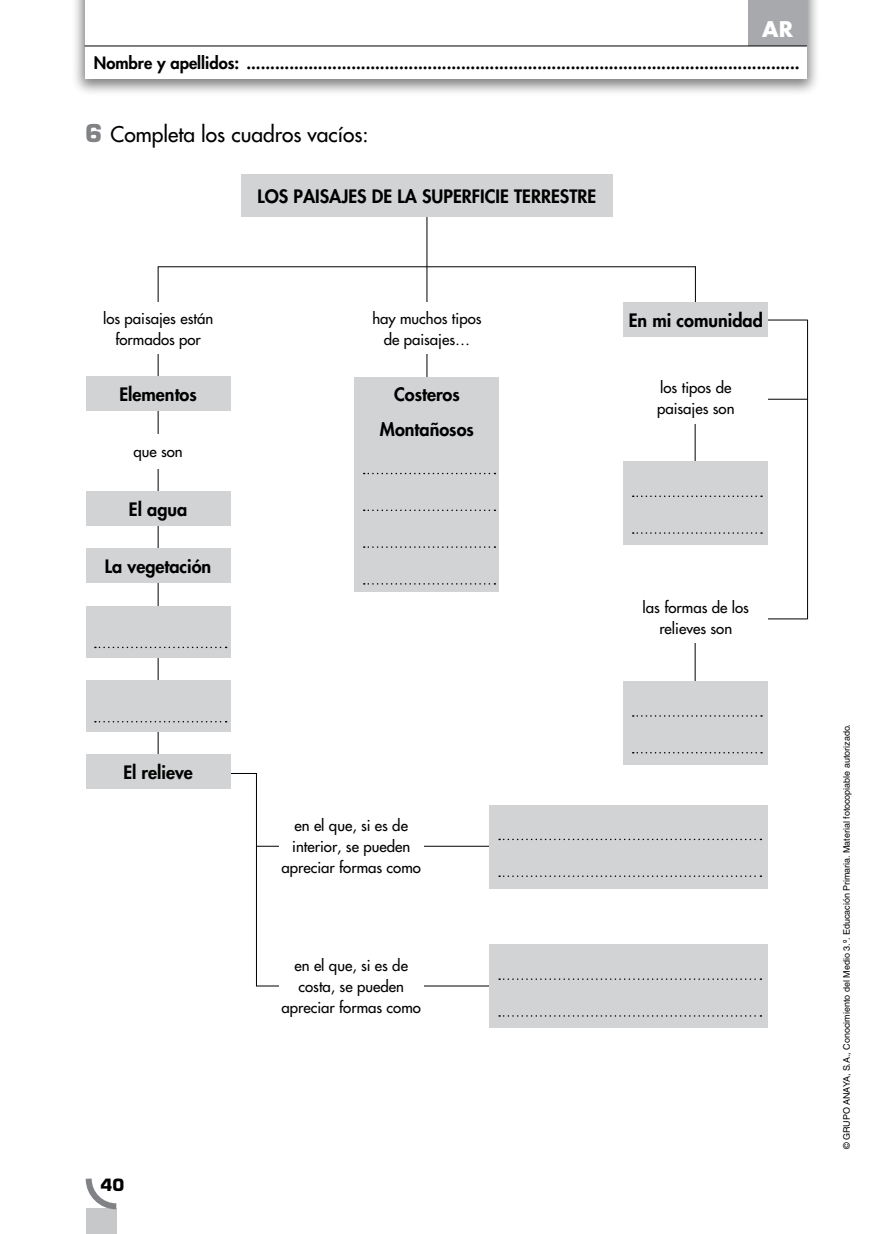
<style>
.page{position:relative;width:893px;height:1234px;background:#fff}
.page>*{position:absolute;margin:0;border:0;box-sizing:border-box;transform-origin:0 0}
.texto_general{font:500 21px "Futura Std";color:#000}
.t1{font:700 21px "Futura Std";color:#fff}
.ENUNCIADOS{font:800 18px "Futura Std";color:#000}
.t2{font:800 16.5px "Futura Std";color:#000}
.t3{font:700 16.5px "Eurostile LT Std";color:#000}
.ENUNCIADOS-2{font:500 15px/21px "Futura Std";color:#000;text-align:center}
.t4{font:9px "Helvetica LT Std";color:#000}
.s1{font-family:"Eurostile LT Std";font-weight:700;font-size:24px;color:#808285}
</style>
<div class="page">
<div style="left:86px;top:1208px;width:31px;height:25px;background:#c7c8ca"></div>
<svg style="left:85px;top:1178px;width:32px;height:32px"></svg>
<div style="left:70px;top:0;width:751px;height:97px;background:#000;opacity:.5"></div>
<div style="left:85px;top:0;width:722px;height:79px;background:#fff"></div>
<div style="left:748px;top:0;width:59px;height:46px;background:#a7a9ac"></div>
<hr style="left:85px;top:46px;width:722px;height:1px;background:#000">
<hr style="left:158px;top:266px;width:538px;height:1px;background:#000">
<hr style="left:158px;top:773px;width:99px;height:1px;background:#000">
<hr style="left:256px;top:845px;width:440px;height:1px;background:#000">
<hr style="left:256px;top:985px;width:440px;height:1px;background:#000">
<hr style="left:256px;top:773px;width:1px;height:213px;background:#000">
<hr style="left:427px;top:205px;width:1px;height:179px;background:#000">
<div style="left:355px;top:377px;width:144px;height:214px;background:#d1d3d4"></div>
<svg style="left:364px;top:472px;width:131px;height:2px"></svg>
<svg style="left:364px;top:509px;width:131px;height:2px"></svg>
<svg style="left:364px;top:546px;width:131px;height:1px"></svg>
<svg style="left:364px;top:583px;width:131px;height:1px"></svg>
<div style="left:355px;top:302px;width:144px;height:51px;background:#fff"></div>
<div style="left:279px;top:808px;width:144px;height:75px;background:#fff"></div>
<div style="left:279px;top:948px;width:144px;height:75px;background:#fff"></div>
<hr style="left:695px;top:266px;width:1px;height:60px;background:#000">
<hr style="left:716px;top:319px;width:91px;height:1px;background:#000">
<hr style="left:679px;top:399px;width:128px;height:1px;background:#000">
<hr style="left:679px;top:618px;width:128px;height:1px;background:#000">
<hr style="left:695px;top:411px;width:1px;height:106px;background:#000">
<hr style="left:695px;top:630px;width:1px;height:107px;background:#000">
<hr style="left:807px;top:319px;width:1px;height:300px;background:#000">
<div style="left:623px;top:302px;width:145px;height:34px;background:#d1d3d4"></div>
<div style="left:623px;top:461px;width:145px;height:84px;background:#d1d3d4"></div>
<svg style="left:633px;top:495px;width:129px;height:2px"></svg>
<svg style="left:633px;top:532px;width:129px;height:1px"></svg>
<div style="left:623px;top:681px;width:145px;height:83px;background:#d1d3d4"></div>
<svg style="left:633px;top:715px;width:129px;height:1px"></svg>
<svg style="left:633px;top:752px;width:129px;height:1px"></svg>
<div style="left:490px;top:804px;width:278px;height:84px;background:#d1d3d4"></div>
<svg style="left:499px;top:838px;width:262px;height:2px"></svg>
<svg style="left:499px;top:875px;width:262px;height:1px"></svg>
<div style="left:490px;top:944px;width:278px;height:83px;background:#d1d3d4"></div>
<svg style="left:499px;top:978px;width:262px;height:1px"></svg>
<svg style="left:499px;top:1015px;width:262px;height:1px"></svg>
<div style="left:623px;top:372px;width:145px;height:51px;background:#fff"></div>
<div style="left:623px;top:591px;width:145px;height:51px;background:#fff"></div>
<hr style="left:158px;top:267px;width:1px;height:513px;background:#000">
<div style="left:86px;top:377px;width:144px;height:34px;background:#d1d3d4"></div>
<div style="left:86px;top:548px;width:144px;height:34px;background:#d1d3d4"></div>
<div style="left:86px;top:754px;width:144px;height:34px;background:#d1d3d4"></div>
<div style="left:86px;top:606px;width:144px;height:51px;background:#d1d3d4"></div>
<svg style="left:95px;top:646px;width:132px;height:2px"></svg>
<div style="left:86px;top:680px;width:144px;height:51px;background:#d1d3d4"></div>
<svg style="left:95px;top:721px;width:132px;height:1px"></svg>
<div style="left:86px;top:491px;width:144px;height:34px;background:#d1d3d4"></div>
<div style="left:86px;top:302px;width:144px;height:51px;background:#fff"></div>
<div style="left:86px;top:434px;width:144px;height:34px;background:#fff"></div>
<div style="left:241px;top:174px;width:372px;height:43px;background:#d1d3d4"></div>
<p class="t1" style="left:762px;top:15px;width:32px">AR</p>
<p class="t2" style="left:94px;top:52px;width:707px">Nombre y apellidos: ....................................................................................................................</p>
<p class="texto_general" style="left:85px;top:121px;width:285px"><span class="s1">6</span> Completa los cuadros vacíos:</p>
<p class="ENUNCIADOS-2" style="left:103px;top:308px;width:112px">los paisajes están formados por</p>
<p class="ENUNCIADOS" style="left:119px;top:383px;width:79px">Elementos</p>
<p class="ENUNCIADOS-2" style="left:133px;top:441px;width:51px">que son</p>
<p class="ENUNCIADOS" style="left:129px;top:498px;width:60px">El agua</p>
<p class="ENUNCIADOS" style="left:105px;top:555px;width:108px">La vegetación</p>
<p class="ENUNCIADOS" style="left:258px;top:185px;width:340px">LOS PAISAJES DE LA SUPERFICIE TERRESTRE</p>
<p class="ENUNCIADOS-2" style="left:372px;top:308px;width:111px">hay muchos tipos de paisajes…</p>
<p class="ENUNCIADOS" style="left:394px;top:383px;width:67px">Costeros</p>
<p class="ENUNCIADOS" style="left:380px;top:418px;width:95px">Montañosos</p>
<p class="ENUNCIADOS" style="left:629px;top:309px;width:136px">En mi comunidad</p>
<p class="ENUNCIADOS-2" style="left:657px;top:377px;width:79px;text-align:left">los tipos de paisajes son</p>
<p class="ENUNCIADOS-2" style="left:643px;top:597px;width:108px">las formas de los relieves son</p>
<p class="ENUNCIADOS" style="left:123px;top:761px;width:71px">El relieve</p>
<p class="ENUNCIADOS-2" style="left:282px;top:815px;width:141px">en el que, si es de interior, se pueden apreciar formas como</p>
<p class="ENUNCIADOS-2" style="left:282px;top:954px;width:141px">en el que, si es de costa, se pueden apreciar formas como</p>
<p class="t3" style="left:101px;top:1174px;width:25px">40</p>
<p class="t4" style="left:842px;top:1148px;width:426px;rotate:-90deg">© GRUPO ANAYA, S.A., Conocimiento del Medio 3.º. Educación Primaria. Material fotocopiable autorizado.</p>
</div>
